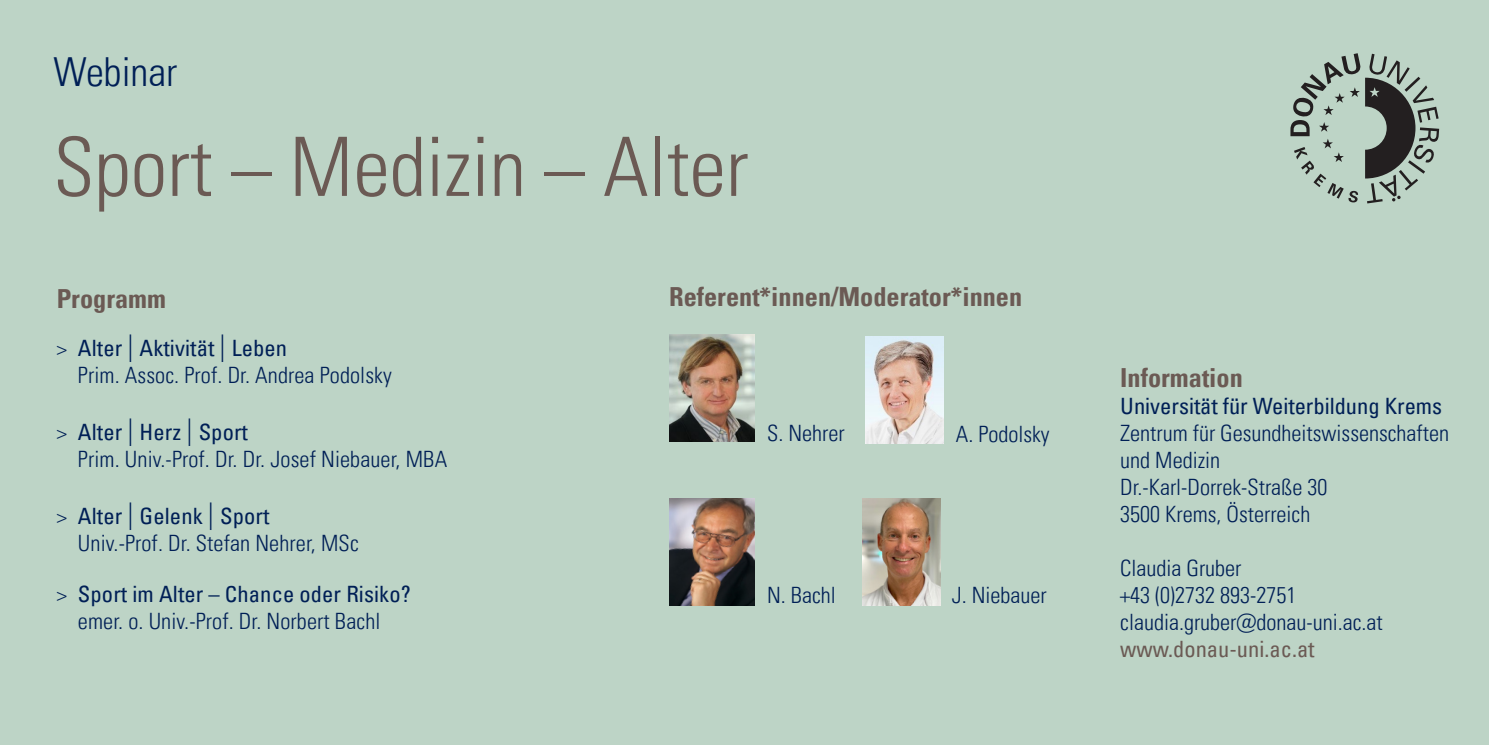
<style>
.page{position:relative;width:1489px;height:745px;background:#fff}
.page>*{position:absolute;margin:0;border:0;box-sizing:border-box;transform-origin:0 0}
.t1{font:300 condensed 81.75px "Univers LT Pro";color:#6b5a54}
.t2{font:300 condensed 40px "Univers LT Pro";color:#001f56}
.t3{font:700 condensed 26.25px "Univers LT Pro";color:#6b5a54}
.t4{font:300 condensed 22.5px/27px "Univers LT Pro";color:#001f56}
.t5{font:condensed 22.5px "Univers LT Pro";letter-spacing:.005em;color:#001f56}
.t6{font:condensed 22.5px "Univers LT Pro";color:#6b5a54}
.s1{font-weight:300}
.s2{font-weight:300;font-size:27.5px}
</style>
<div class="page">
<div style="left:0;top:0;width:1488px;height:744px;background:#bdd4c6"></div>
<svg style="left:1290px;top:53px;width:148px;height:150px"></svg>
<img style="left:669px;top:334px;width:85px;height:107px">
<img style="left:669px;top:498px;width:85px;height:106px">
<img style="left:865px;top:336px;width:78px;height:107px">
<img style="left:862px;top:498px;width:78px;height:106px">
<p class="t2" style="left:54px;top:44px;width:125px">Webinar</p>
<p class="t1" style="left:54px;top:111px;width:696px">Sport – Medizin – Alter</p>
<p class="t3" style="left:57px;top:282px;width:111px">Programm</p>
<p class="t5" style="left:57px;top:334px;width:232px"><span class="s1">&gt;</span> Alter <span class="s2">|</span> Aktivität <span class="s2">|</span> Leben</p>
<p class="t4" style="left:78px;top:360px;width:315px">Prim. Assoc. Prof. Dr. Andrea Podolsky</p>
<p class="t5" style="left:57px;top:417px;width:193px"><span class="s1">&gt;</span> Alter <span class="s2">|</span> Herz <span class="s2">|</span> Sport</p>
<p class="t4" style="left:78px;top:444px;width:371px">Prim. Univ.-Prof. Dr. Dr. Josef Niebauer, MBA</p>
<p class="t5" style="left:57px;top:501px;width:214px"><span class="s1">&gt;</span> Alter <span class="s2">|</span> Gelenk <span class="s2">|</span> Sport</p>
<p class="t4" style="left:78px;top:528px;width:282px">Univ.-Prof. Dr. Stefan Nehrer, MSc</p>
<p class="t5" style="left:57px;top:579px;width:355px"><span class="s1">&gt;</span> Sport im Alter – Chance oder Risiko?</p>
<p class="t4" style="left:78px;top:605px;width:304px">emer. o. Univ.-Prof. Dr. Norbert Bachl</p>
<p class="t3" style="left:669px;top:281px;width:354px">Referent*innen/Moderator*innen</p>
<p class="t4" style="left:767px;top:418px;width:79px">S. Nehrer</p>
<p class="t4" style="left:767px;top:580px;width:70px">N. Bachl</p>
<p class="t4" style="left:955px;top:418px;width:95px">A. Podolsky</p>
<p class="t4" style="left:951px;top:580px;width:96px">J. Niebauer</p>
<p class="t3" style="left:1120px;top:361px;width:124px">Information</p>
<p class="t5" style="left:1120px;top:391px;width:323px">Universität für Weiterbildung Krems</p>
<p class="t4" style="left:1120px;top:418px;width:330px">Zentrum für Gesundheitswissenschaften und Medizin</p>
<p class="t4" style="left:1120px;top:472px;width:209px">Dr.-Karl-Dorrek-Straße 30</p>
<p class="t4" style="left:1120px;top:499px;width:191px">3500 Krems, Österreich</p>
<p class="t4" style="left:1120px;top:553px;width:123px">Claudia Gruber</p>
<p class="t4" style="left:1120px;top:580px;width:178px">+43 (0)2732 893-2751</p>
<p class="t4" style="left:1120px;top:607px;width:264px">claudia.gruber@donau-uni.ac.at</p>
<p class="t6" style="left:1120px;top:634px;width:196px">www.donau-uni.ac.at</p>
</div>
